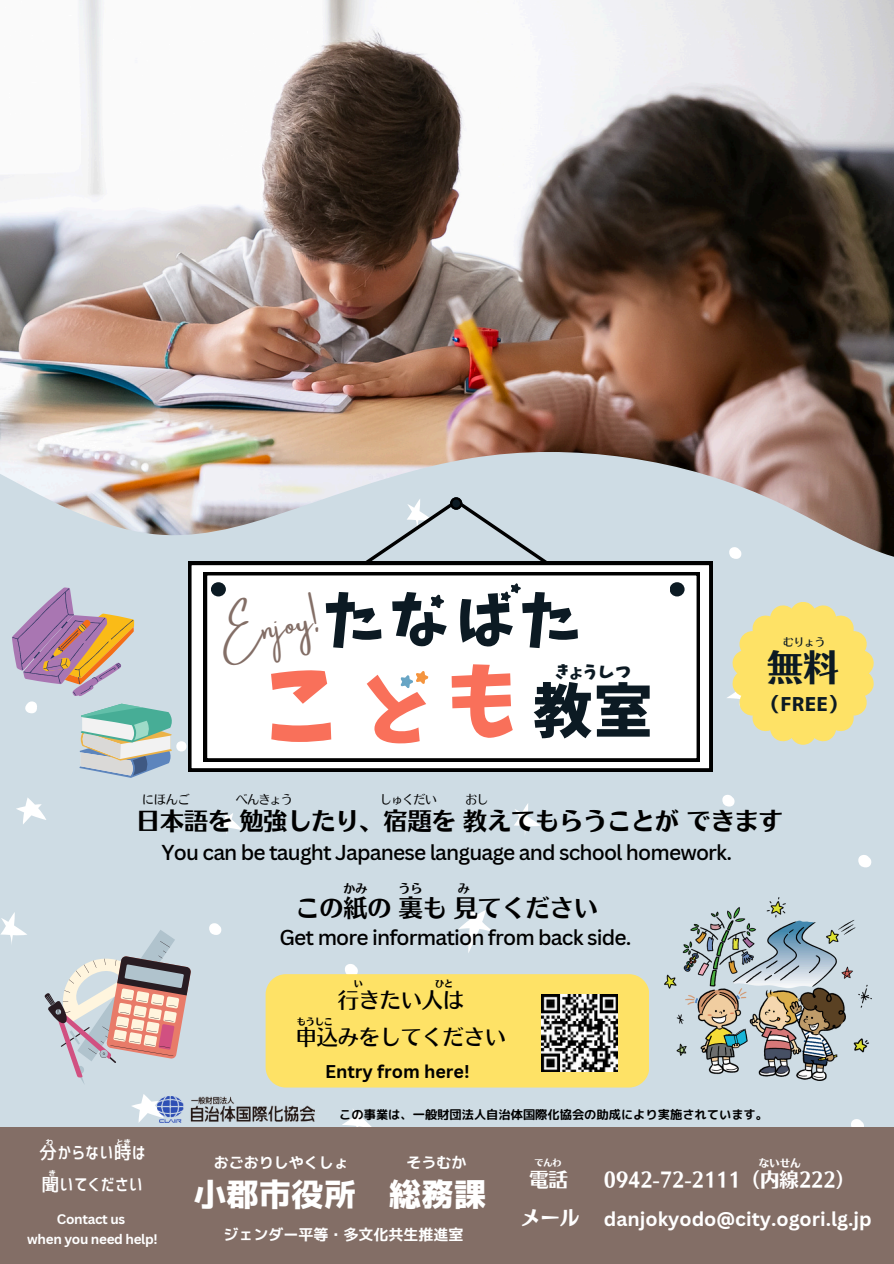
<style>
.page{position:relative;width:894px;height:1264px;background:#fff}
.page>*{position:absolute;margin:0;border:0;box-sizing:border-box;transform-origin:0 0}
.t1{font:94.65px "Keifont";color:#f9705a}
.t2{font:80.55px "Keifont";color:#f9705a}
.t3{font:77.85px "Keifont";color:#f9705a}
.t4{font:59.1px "Keifont";color:#0c1a23}
.t5{font:57.45px "Keifont";color:#0c1a23}
.t6{font:36px "Nud Motoya Aporo Std W6";color:#0c1a23}
.t7{font:32.55px "Corporate Logo Bold";color:#fff}
.t8{font:31.05px "Amsterdam One";color:#836e66}
.t9{font:24px "Nud Motoya Aporo Std W6";color:#000}
.t10{font:24px "Nud Motoya Aporo Std W5";color:#000}
.t11{font:500 21px "Canva Sans";letter-spacing:-.04em;color:#000}
.t12{font:21px "Nud Motoya Aporo Std W4";color:#000}
.t13{font:700 19.5px "Canva Sans";color:#fff}
.t14{font:19.5px "Nud Motoya Aporo Std W6";color:#fff}
.t15{font:19.05px "Corporate Logo Bold";color:#0c1a23}
.t16{font:700 18px "Canva Sans";color:#000}
.t17{font:18px "Corporate Logo Medium";color:#fff}
.t18{font:16.95px "Keifont";letter-spacing:.02em;color:#0c1a23}
.t19{font:15px "mplus 1 m bold";color:#fff}
.t20{font:700 13.5px "Canva Sans";letter-spacing:-.025em;color:#fff}
.t21{font:12.3px "rounded mplus 1 p bold";color:#000}
.t22{font:12px "Nud Motoya Aporo Std W3";letter-spacing:-.065em;color:#000}
.t23{font:12px "Nud Motoya Aporo Std W5";color:#000}
.t24{font:10.5px "Nud Motoya Aporo Std W4";color:#0c1a23}
.t25{font:10.5px "Nud Motoya Aporo Std W6";color:#fff}
.t26{font:9px "Nud Motoya Aporo Std W6";color:#000}
.t27{font:9px "Nud Motoya Aporo Std W6";color:#fff}
.t28{font:7.5px "mplus 1 m bold";color:#fff}
</style>
<div class="page">
<div style="left:0;top:0;width:893px;height:1263px;background:#cedce4"></div>
<img style="left:0;top:0;width:893px;height:450px">
<svg style="left:0;top:450px;width:893px;height:176px"></svg>
<svg style="left:16px;top:701px;width:227px;height:133px"></svg>
<svg style="left:458px;top:806px;width:414px;height:320px"></svg>
<svg style="left:354px;top:498px;width:402px;height:308px"></svg>
<svg style="left:0;top:912px;width:374px;height:214px"></svg>
<svg style="left:188px;top:562px;width:524px;height:209px;background:#a8a8a8"></svg>
<div style="left:204px;top:572px;width:495px;height:189px;background:#fff"></div>
<div style="left:669px;top:582px;width:15px;height:14px;background:#0c1a23;border-radius:50%"></div>
<div style="left:426px;top:590px;width:29px;height:23px;background:#fff;border-radius:12px"></div>
<svg style="left:322px;top:497px;width:265px;height:112px"></svg>
<svg style="left:391px;top:666px;width:45px;height:26px"></svg>
<div style="left:211px;top:582px;width:15px;height:14px;background:#0c1a23;border-radius:50%"></div>
<div style="left:0;top:1126px;width:893px;height:137px;background:#836e66"></div>
<svg style="left:79px;top:703px;width:93px;height:74px"></svg>
<svg style="left:731px;top:602px;width:143px;height:142px"></svg>
<svg style="left:45px;top:929px;width:146px;height:155px"></svg>
<svg style="left:12px;top:587px;width:122px;height:109px"></svg>
<div style="left:265px;top:974px;width:384px;height:113px;background:#fee266;border-radius:20px"></div>
<img style="left:541px;top:994px;width:76px;height:77px">
<div style="left:649px;top:871px;width:244px;height:233px;background:#cedce4"></div>
<img style="left:664px;top:897px;width:207px;height:183px">
<img style="left:157px;top:1096px;width:157px;height:26px">
<p class="t5" style="left:324px;top:591px;width:255px">たなばた</p>
<p class="t1" style="left:262px;top:658px;width:78px">こ</p>
<p class="t3" style="left:362px;top:671px;width:73px">ど</p>
<p class="t2" style="left:446px;top:661px;width:74px">も</p>
<p class="t8" style="left:215px;top:622px;width:103px;rotate:-12deg">Enjoy!</p>
<p class="t18" style="left:554px;top:663px;width:78px">きょうしつ</p>
<p class="t4" style="left:533px;top:681px;width:121px">教室</p>
<p class="t22" style="left:142px;top:793px;width:50px">にほんご</p>
<p class="t22" style="left:236px;top:793px;width:59px">べんきょう</p>
<p class="t22" style="left:379px;top:793px;width:59px">しゅくだい</p>
<p class="t22" style="left:465px;top:793px;width:25px">おし</p>
<p class="t24" style="left:783px;top:636px;width:44px">むりょう</p>
<p class="t6" style="left:766px;top:649px;width:74px">無料</p>
<p class="t15" style="left:761px;top:694px;width:87px">（FREE）</p>
<h6 class="t9" style="left:136px;top:809px;width:648px">日本語を勉強したり、宿題を教えてもらうことができます</h6>
<p class="t11" style="left:161px;top:837px;width:571px">You can be taught Japanese language and school homework.</p>
<p class="t23" style="left:343px;top:882px;width:26px">かみ</p>
<p class="t23" style="left:398px;top:882px;width:26px">うら</p>
<p class="t23" style="left:458px;top:882px;width:14px">み</p>
<p class="t11" style="left:279px;top:922px;width:353px">Get more information from back side.</p>
<p class="t10" style="left:295px;top:895px;width:304px">この紙の裏も見てください</p>
<h1 class="t26" style="left:354px;top:979px;width:11px">い</h1>
<p class="t26" style="left:435px;top:979px;width:20px">ひと</p>
<p class="t12" style="left:338px;top:989px;width:127px">行きたい人は</p>
<p class="t12" style="left:296px;top:1026px;width:211px">申込みをしてください</p>
<p class="t26" style="left:297px;top:1016px;width:38px">もうしこ</p>
<h5 class="t16" style="left:325px;top:1058px;width:146px">Entry from here!</h5>
<p class="t28" style="left:46px;top:1136px;width:9px">わ</p>
<p class="t28" style="left:116px;top:1136px;width:17px">とき</p>
<p class="t28" style="left:49px;top:1167px;width:9px">き</p>
<p class="t17" style="left:39px;top:1143px;width:108px">分からない時は</p>
<p class="t17" style="left:42px;top:1175px;width:103px">聞いてください</p>
<p class="t20" style="left:57px;top:1209px;width:70px">Contact us</p>
<p class="t20" style="left:27px;top:1228px;width:132px">when you need help!</p>
<p class="t21" style="left:339px;top:1106px;width:430px">この事業は、一般財団法人自治体国際化協会の助成により実施されています。</p>
<p class="t19" style="left:214px;top:1152px;width:136px">おごおりしやくしょ</p>
<h3 class="t19" style="left:406px;top:1152px;width:61px">そうむか</h3>
<p class="t7" style="left:194px;top:1177px;width:294px">小郡市役所 総務課</p>
<p class="t19" style="left:223px;top:1223px;width:241px">ジェンダー平等・多文化共生推進室</p>
<h6 class="t25" style="left:758px;top:1157px;width:44px">ないせん</h6>
<p class="t27" style="left:534px;top:1158px;width:29px">でんわ</p>
<p class="t14" style="left:529px;top:1169px;width:40px">電話</p>
<p class="t14" style="left:603px;top:1169px;width:253px">0942-72-2111（内線222）</p>
<p class="t14" style="left:520px;top:1207px;width:60px">メール</p>
<p class="t13" style="left:603px;top:1205px;width:269px">danjokyodo@city.ogori.lg.jp</p>
</div>
